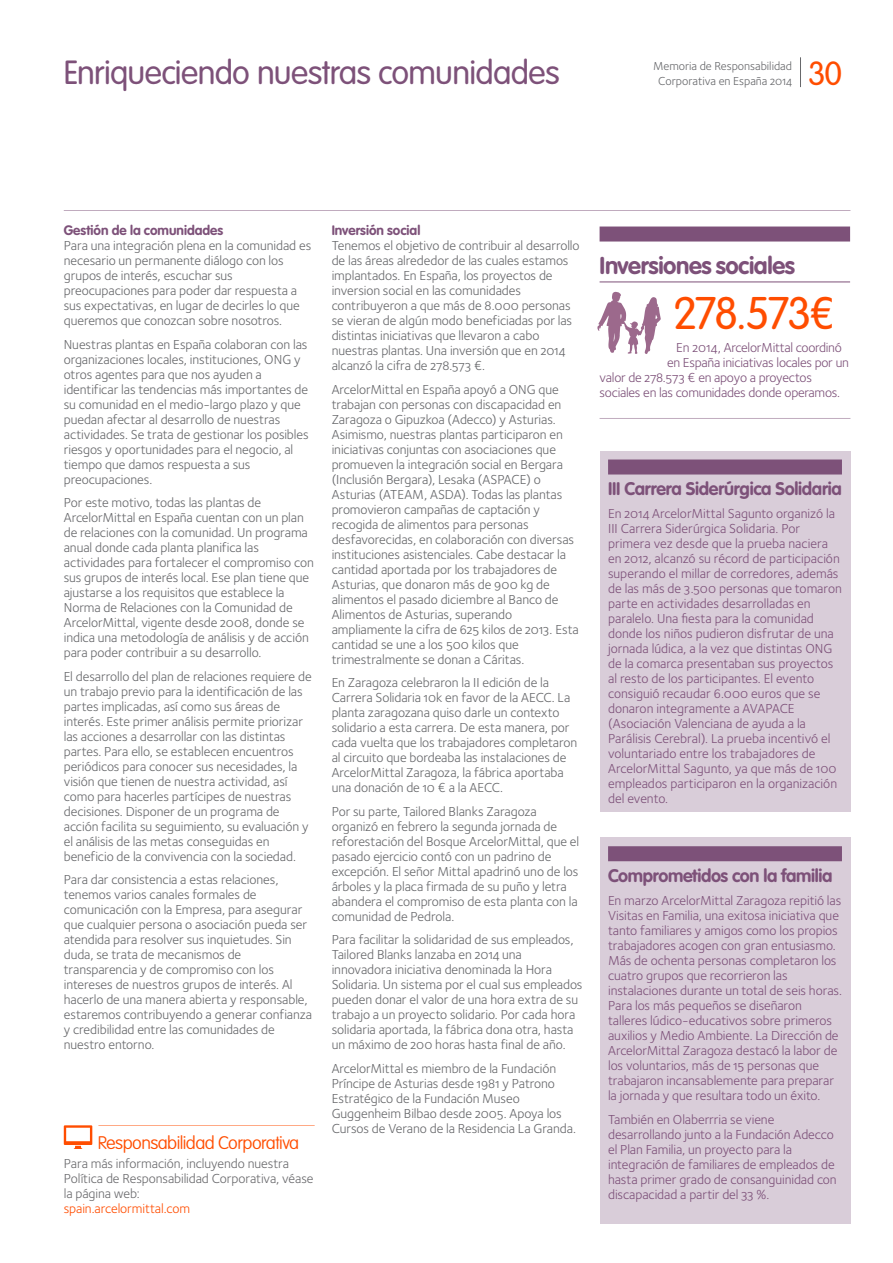
<style>
.page{position:relative;width:893px;height:1263px;background:#fff}
.page>*{position:absolute;margin:0;border:0;box-sizing:border-box;transform-origin:0 0}
.t1{font:300 45px "VAG Rounded Std";letter-spacing:-.06em;color:#ff4d00}
.t2{font:300 33px "VAG Rounded Std";letter-spacing:-.02em;color:#7d5179}
.t3{font:300 33px "VAG Rounded Std";color:#ff4d00}
.t4{font:700 24px "VAG Rounded Std";letter-spacing:-.015em;color:#7d5179}
.t5{font:700 18px "VAG Rounded Std";letter-spacing:-.02em;color:#7d5179}
.t6{font:100 18px "VAG Rounded Std";letter-spacing:-.03em;color:#ff4d00}
.t7{font:13.5px/15px "Foundry Sterling Book OSF";letter-spacing:-.005em;color:#67686b}
.t8{font:13.5px/15px "Foundry Sterling Book OSF";letter-spacing:-.005em;color:#7d5179}
.t9{font:13.5px/15px "Foundry Sterling";letter-spacing:-.005em;color:#6a6a6d}
.t10{font:12px/15px "Foundry Sterling Book OSF";color:#67686b;text-align:center}
.s1{font-family:"VAG Rounded Std";font-weight:700;color:#7d5179}
.s2{color:#ff4d00}
</style>
<div class="page">
<div style="left:600px;top:227px;width:250px;height:15px;background:#7d5179"></div>
<hr style="left:600px;top:282px;width:250px;height:1px;background:#7d5179">
<hr style="left:64px;top:210px;width:786px;height:1px;background:#7d5179">
<svg style="left:597px;top:292px;width:64px;height:62px"></svg>
<hr style="left:600px;top:418px;width:250px;height:1px;background:#7d5179">
<hr style="left:800px;top:57px;width:1px;height:30px;background:#67686b">
<div style="left:600px;top:451px;width:250px;height:361px;background:#d9cdd9"></div>
<div style="left:608px;top:459px;width:234px;height:15px;background:#7d5179"></div>
<div style="left:600px;top:838px;width:250px;height:386px;background:#d9cdd9"></div>
<div style="left:608px;top:846px;width:234px;height:15px;background:#7d5179"></div>
<hr style="left:98px;top:1125px;width:217px;height:1px;background:#ff4d00">
<svg style="left:64px;top:1125px;width:28px;height:24px"></svg>
<p class="t2" style="left:64px;top:54px;width:497px">Enriqueciendo nuestras comunidades</p>
<p class="t10" style="left:653px;top:58px;width:140px">Memoria de Responsabilidad<br>Corporativa en España 2014</p>
<p class="t3" style="left:808px;top:55px;width:36px">30</p>
<p class="t7" style="left:64px;top:223px;width:249px"><span class="s1">Gestión de la comunidades<br></span>Para una integración plena en la comunidad es necesario un permanente diálogo con los grupos de interés, escuchar sus preocupaciones para poder dar respuesta a sus expectativas, en lugar de decirles lo que queremos que conozcan sobre nosotros.</p>
<p class="t7" style="left:64px;top:336px;width:246px">Nuestras plantas en España colaboran con las organizaciones locales, instituciones, ONG y otros agentes para que nos ayuden a identificar las tendencias más importantes de su comunidad en el medio-largo plazo y que puedan afectar al desarrollo de nuestras actividades. Se trata de gestionar los posibles riesgos y oportunidades para el negocio, al tiempo que damos respuesta a sus preocupaciones.</p>
<p class="t7" style="left:64px;top:495px;width:252px">Por este motivo, todas las plantas de ArcelorMittal en España cuentan con un plan de relaciones con la comunidad. Un programa anual donde cada planta planifica las actividades para fortalecer el compromiso con sus grupos de interés local. Ese plan tiene que ajustarse a los requisitos que establece la Norma de Relaciones con la Comunidad de ArcelorMittal, vigente desde 2008, donde se indica una metodología de análisis y de acción para poder contribuir a su desarrollo.</p>
<p class="t7" style="left:64px;top:668px;width:249px">El desarrollo del plan de relaciones requiere de un trabajo previo para la identificación de las partes implicadas, así como sus áreas de interés. Este primer análisis permite priorizar las acciones a desarrollar con las distintas partes. Para ello, se establecen encuentros periódicos para conocer sus necesidades, la visión que tienen de nuestra actividad, así como para hacerles partícipes de nuestras decisiones. Disponer de un programa de acción facilita su seguimiento, su evaluación y el análisis de las metas conseguidas en beneficio de la convivencia con la sociedad.</p>
<p class="t7" style="left:64px;top:872px;width:250px">Para dar consistencia a estas relaciones, tenemos varios canales formales de comunicación con la Empresa, para asegurar que cualquier persona o asociación pueda ser atendida para resolver sus inquietudes. Sin duda, se trata de mecanismos de transparencia y de compromiso con los intereses de nuestros grupos de interés. Al hacerlo de una manera abierta y responsable, estaremos contribuyendo a generar confianza y credibilidad entre las comunidades de nuestro entorno.</p>
<p class="t6" style="left:98px;top:1132px;width:203px">Responsabilidad Corporativa</p>
<p class="t9" style="left:64px;top:1156px;width:251px">Para más información, incluyendo nuestra Política de Responsabilidad Corporativa, véase la página web:<br><span class="s2">spain.arcelormittal.com</span></p>
<p class="t7" style="left:332px;top:223px;width:249px"><span class="s1">Inversión social<br></span>Tenemos el objetivo de contribuir al desarrollo de las áreas alrededor de las cuales estamos implantados. En España, los proyectos de inversion social en las comunidades contribuyeron a que más de 8.000 personas se vieran de algún modo beneficiadas por las distintas iniciativas que llevaron a cabo nuestras plantas. Una inversión que en 2014 alcanzó la cifra de 278.573 €.</p>
<p class="t7" style="left:332px;top:381px;width:249px">ArcelorMittal en España apoyó a ONG que trabajan con personas con discapacidad en Zaragoza o Gipuzkoa (Adecco) y Asturias.<br>Asimismo, nuestras plantas participaron en iniciativas conjuntas con asociaciones que promueven la integración social en Bergara (Inclusión Bergara), Lesaka (ASPACE) o Asturias (ATEAM, ASDA). Todas las plantas promovieron campañas de captación y recogida de alimentos para personas desfavorecidas, en colaboración con diversas instituciones asistenciales. Cabe destacar la cantidad aportada por los trabajadores de Asturias, que donaron más de 900 kg de alimentos el pasado diciembre al Banco de Alimentos de Asturias, superando ampliamente la cifra de 625 kilos de 2013. Esta cantidad se une a los 500 kilos que trimestralmente se donan a Cáritas.</p>
<p class="t7" style="left:332px;top:675px;width:247px">En Zaragoza celebraron la II edición de la Carrera Solidaria 10k en favor de la AECC. La planta zaragozana quiso darle un contexto solidario a esta carrera. De esta manera, por cada vuelta que los trabajadores completaron al circuito que bordeaba las instalaciones de ArcelorMittal Zaragoza, la fábrica aportaba una donación de 10 € a la AECC.</p>
<p class="t7" style="left:332px;top:803px;width:249px">Por su parte, Tailored Blanks Zaragoza organizó en febrero la segunda jornada de reforestación del Bosque ArcelorMittal, que el pasado ejercicio contó con un padrino de excepción. El señor Mittal apadrinó uno de los árboles y la placa firmada de su puño y letra abandera el compromiso de esta planta con la comunidad de Pedrola.</p>
<p class="t7" style="left:332px;top:932px;width:252px">Para facilitar la solidaridad de sus empleados, Tailored Blanks lanzaba en 2014 una innovadora iniciativa denominada la Hora Solidaria. Un sistema por el cual sus empleados pueden donar el valor de una hora extra de su trabajo a un proyecto solidario. Por cada hora solidaria aportada, la fábrica dona otra, hasta un máximo de 200 horas hasta final de año.</p>
<p class="t7" style="left:332px;top:1060px;width:246px">ArcelorMittal es miembro de la Fundación Príncipe de Asturias desde 1981 y Patrono Estratégico de la Fundación Museo Guggenheim Bilbao desde 2005. Apoya los Cursos de Verano de la Residencia La Granda.</p>
<p class="t4" style="left:600px;top:251px;width:197px">Inversiones sociales</p>
<p class="t1" style="left:673px;top:287px;width:162px">278.573€</p>
<p class="t8" style="left:676px;top:340px;width:167px">En 2014, ArcelorMittal coordinó</p>
<p class="t8" style="left:667px;top:355px;width:183px">en España iniciativas locales por un</p>
<p class="t8" style="left:600px;top:370px;width:214px">valor de 278.573 € en apoyo a proyectos</p>
<p class="t8" style="left:600px;top:385px;width:242px">sociales en las comunidades donde operamos.</p>
<p class="t5" style="left:608px;top:478px;width:235px">III Carrera Siderúrgica Solidaria</p>
<p class="t8" style="left:608px;top:506px;width:235px">En 2014 ArcelorMittal Sagunto organizó la III Carrera Siderúrgica Solidaria. Por primera vez desde que la prueba naciera en 2012, alcanzó su récord de participación superando el millar de corredores, además de las más de 3.500 personas que tomaron parte en actividades desarrolladas en paralelo. Una fiesta para la comunidad donde los niños pudieron disfrutar de una jornada lúdica, a la vez que distintas ONG de la comarca presentaban sus proyectos al resto de los participantes. El evento consiguió recaudar 6.000 euros que se donaron integramente a AVAPACE (Asociación Valenciana de ayuda a la Parálisis Cerebral). La prueba incentivó el voluntariado entre los trabajadores de ArcelorMittal Sagunto, ya que más de 100 empleados participaron en la organización del evento.</p>
<p class="t5" style="left:608px;top:865px;width:226px">Comprometidos con la familia</p>
<p class="t8" style="left:608px;top:893px;width:235px">En marzo ArcelorMittal Zaragoza repitió las Visitas en Familia, una exitosa iniciativa que tanto familiares y amigos como los propios trabajadores acogen con gran entusiasmo.<br>Más de ochenta personas completaron los cuatro grupos que recorrieron las instalaciones durante un total de seis horas.<br>Para los más pequeños se diseñaron talleres lúdico-educativos sobre primeros auxilios y Medio Ambiente. La Dirección de ArcelorMittal Zaragoza destacó la labor de los voluntarios, más de 15 personas que trabajaron incansablemente para preparar la jornada y que resultara todo un éxito.</p>
<p class="t8" style="left:608px;top:1111px;width:230px">También en Olaberrria se viene desarrollando junto a la Fundación Adecco el Plan Familia, un proyecto para la integración de familiares de empleados de hasta primer grado de consanguinidad con discapacidad a partir del 33 %.</p>
</div>
